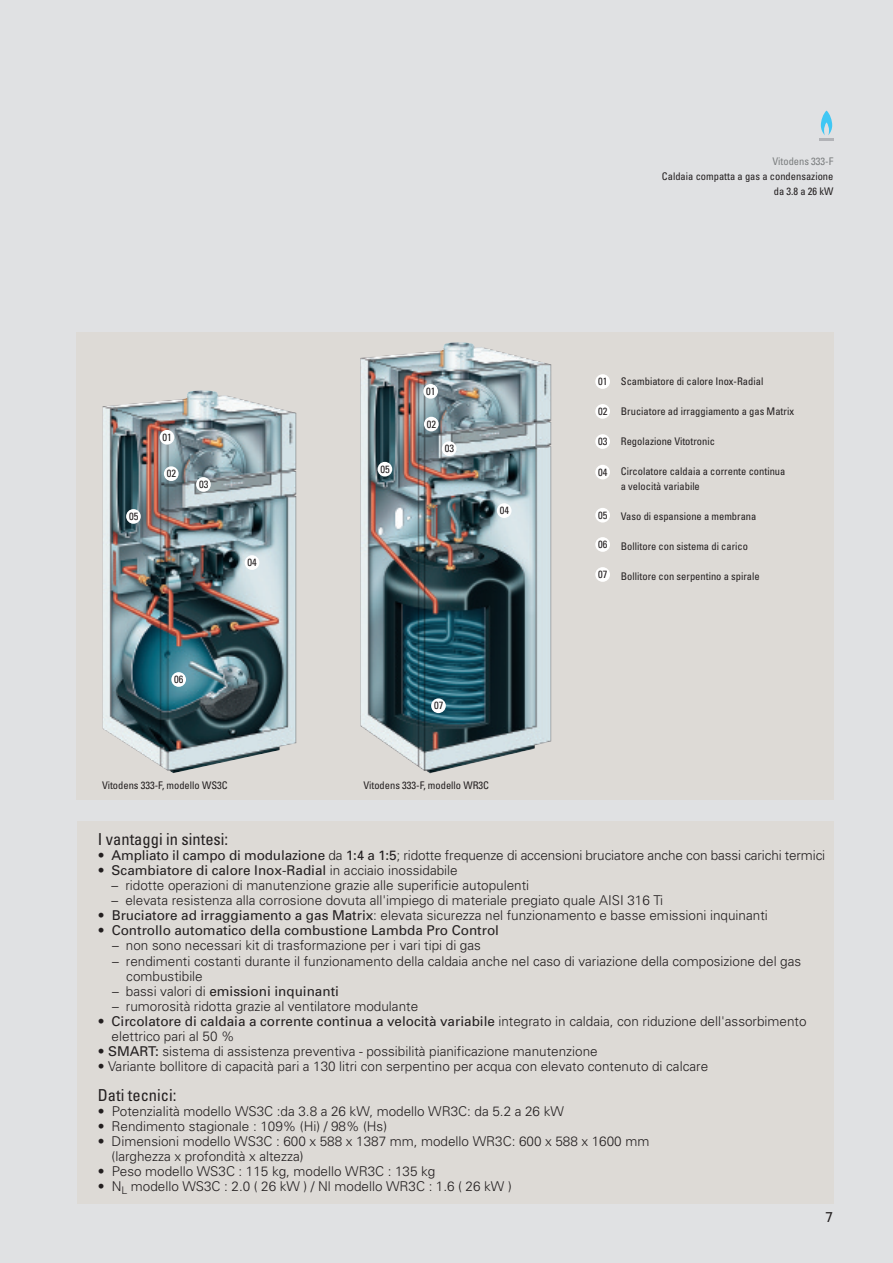
<style>
.page{position:relative;width:893px;height:1263px;background:#e0e1e3}
.page>*{position:absolute;margin:0;border:0;box-sizing:border-box;transform-origin:0 0}
.t1{font:condensed 16.5px "Univers";color:#231f20}
.t2{font:14.25px "Univers";color:#231f20}
.t3{font:300 13.5px/15px "Univers";color:#231f20}
.t4{font:13.5px "Univers";color:#231f20}
.t5{font:condensed 10.5px/15px "Univers";color:#231f20;text-align:right}
.t6{font:condensed 10.5px "Univers";color:#7a7d7e}
.s1{font-weight:400}
.s2{font-weight:300}
</style>
<div class="page">
<div style="left:329px;top:332px;width:504px;height:467px;background:#dddad6"></div>
<img style="left:360px;top:342px;width:191px;height:431px">
<div style="left:77px;top:821px;width:756px;height:382px;background:#dddad6"></div>
<svg style="left:819px;top:111px;width:14px;height:29px"></svg>
<div style="left:77px;top:332px;width:259px;height:467px;background:#dddad6"></div>
<img style="left:103px;top:390px;width:193px;height:383px">
<div style="left:595px;top:374px;width:15px;height:15px;background:#fff;border-radius:50%"></div>
<div style="left:595px;top:404px;width:15px;height:15px;background:#fff;border-radius:50%"></div>
<div style="left:595px;top:465px;width:15px;height:14px;background:#fff;border-radius:50%"></div>
<div style="left:595px;top:434px;width:15px;height:15px;background:#fff;border-radius:50%"></div>
<div style="left:595px;top:508px;width:15px;height:14px;background:#fff;border-radius:50%"></div>
<div style="left:595px;top:537px;width:15px;height:15px;background:#fff;border-radius:50%"></div>
<div style="left:595px;top:567px;width:15px;height:15px;background:#fff;border-radius:50%"></div>
<div style="left:423px;top:384px;width:15px;height:15px;background:#fff;border-radius:50%"></div>
<div style="left:160px;top:430px;width:14px;height:15px;background:#fff;border-radius:50%"></div>
<div style="left:424px;top:417px;width:15px;height:14px;background:#fff;border-radius:50%"></div>
<div style="left:164px;top:466px;width:15px;height:15px;background:#fff;border-radius:50%"></div>
<div style="left:442px;top:441px;width:14px;height:15px;background:#fff;border-radius:50%"></div>
<div style="left:196px;top:477px;width:15px;height:15px;background:#fff;border-radius:50%"></div>
<div style="left:497px;top:503px;width:14px;height:15px;background:#fff;border-radius:50%"></div>
<div style="left:245px;top:555px;width:14px;height:15px;background:#fff;border-radius:50%"></div>
<div style="left:378px;top:462px;width:14px;height:14px;background:#fff;border-radius:50%"></div>
<div style="left:126px;top:509px;width:15px;height:15px;background:#fff;border-radius:50%"></div>
<div style="left:171px;top:672px;width:15px;height:15px;background:#fff;border-radius:50%"></div>
<div style="left:431px;top:698px;width:15px;height:15px;background:#fff;border-radius:50%"></div>
<p class="t5" style="left:129px;top:510px;width:11px">05</p>
<p class="t5" style="left:163px;top:431px;width:11px">01</p>
<p class="t5" style="left:167px;top:467px;width:11px">02</p>
<p class="t5" style="left:199px;top:478px;width:11px">03</p>
<p class="t5" style="left:248px;top:556px;width:11px">04</p>
<p class="t5" style="left:380px;top:462px;width:11px">05</p>
<p class="t5" style="left:426px;top:385px;width:11px">01</p>
<p class="t5" style="left:427px;top:417px;width:11px">02</p>
<p class="t5" style="left:445px;top:442px;width:11px">03</p>
<p class="t5" style="left:500px;top:504px;width:11px">04</p>
<p class="t5" style="left:174px;top:673px;width:11px">06</p>
<p class="t5" style="left:434px;top:699px;width:11px">07</p>
<p class="t5" style="left:102px;top:779px;width:127px">Vitodens 333-F, modello WS3C</p>
<p class="t5" style="left:363px;top:779px;width:127px">Vitodens 333-F, modello WR3C</p>
<p class="t6" style="left:772px;top:157px;width:62px">Vitodens 333-F</p>
<p class="t5" style="left:662px;top:170px;width:173px">Caldaia compatta a gas a condensazione da 3.8 a 26 kW</p>
<p class="t5" style="left:598px;top:375px;width:11px">01</p>
<p class="t5" style="left:598px;top:405px;width:11px">02</p>
<p class="t5" style="left:598px;top:435px;width:11px">03</p>
<p class="t5" style="left:598px;top:465px;width:11px">04</p>
<p class="t5" style="left:598px;top:508px;width:11px">05</p>
<p class="t5" style="left:598px;top:538px;width:11px">06</p>
<p class="t5" style="left:598px;top:568px;width:11px">07</p>
<p class="t5" style="left:621px;top:375px;width:144px">Scambiatore di calore Inox-Radial</p>
<p class="t5" style="left:621px;top:405px;width:175px">Bruciatore ad irraggiamento a gas Matrix</p>
<p class="t5" style="left:621px;top:435px;width:96px">Regolazione Vitotronic</p>
<p class="t5" style="left:621px;top:465px;width:166px;text-align:left">Circolatore caldaia a corrente continua a velocità variabile</p>
<p class="t5" style="left:621px;top:510px;width:137px">Vaso di espansione a membrana</p>
<p class="t5" style="left:621px;top:540px;width:129px">Bollitore con sistema di carico</p>
<p class="t5" style="left:621px;top:570px;width:140px">Bollitore con serpentino a spirale</p>
<p class="t1" style="left:98px;top:833px;width:132px">I vantaggi in sintesi:</p>
<p class="t3" style="left:98px;top:849px;width:729px">• <span class="s1">Ampliato il campo di modulazione</span> da <span class="s1">1:4 a 1:5</span>; ridotte frequenze di accensioni bruciatore anche con bassi carichi termici</p>
<p class="t4" style="left:98px;top:866px;width:361px"><span class="s2">•</span> Scambiatore di calore Inox-Radial <span class="s2">in acciaio inossidabile</span></p>
<p class="t3" style="left:112px;top:879px;width:419px">– ridotte operazioni di manutenzione grazie alle superificie autopulenti</p>
<p class="t3" style="left:112px;top:894px;width:553px">– elevata resistenza alla corrosione dovuta all'impiego di materiale pregiato quale AISI 316 Ti</p>
<p class="t3" style="left:98px;top:909px;width:671px">• <span class="s1">Bruciatore ad irraggiamento a gas Matrix</span>: elevata sicurezza nel funzionamento e basse emissioni inquinanti</p>
<p class="t4" style="left:98px;top:926px;width:403px"><span class="s2">•</span> Controllo automatico della combustione Lambda Pro Control</p>
<p class="t3" style="left:112px;top:939px;width:370px">– non sono necessari kit di trasformazione per i vari tipi di gas</p>
<p class="t3" style="left:126px;top:954px;width:676px;text-indent:-14px">– rendimenti costanti durante il funzionamento della caldaia anche nel caso di variazione della composizione del gas combustibile</p>
<p class="t4" style="left:112px;top:986px;width:228px"><span class="s2">– bassi valori di</span> emissioni inquinanti</p>
<p class="t3" style="left:112px;top:999px;width:308px">– rumorosità ridotta grazie al ventilatore modulante</p>
<p class="t3" style="left:112px;top:1014px;width:696px;text-indent:-14px">• <span class="s1">Circolatore di caldaia a corrente continua a velocità variabile</span> integrato in caldaia, con riduzione dell'assorbimento elettrico pari al 50 %</p>
<p class="t3" style="left:98px;top:1044px;width:501px">• <span class="s1">SMART:</span> sistema di assistenza preventiva - possibilità pianificazione manutenzione</p>
<p class="t3" style="left:98px;top:1059px;width:612px">• Variante bollitore di capacità pari a 130 litri con serpentino per acqua con elevato contenuto di calcare</p>
<p class="t1" style="left:98px;top:1088px;width:80px">Dati tecnici:</p>
<p class="t3" style="left:98px;top:1104px;width:468px">• Potenzialità modello WS3C :da 3.8 a 26 kW, modello WR3C: da 5.2 a 26 kW</p>
<p class="t3" style="left:98px;top:1119px;width:291px">• Rendimento stagionale : 109% (Hi) / 98% (Hs)</p>
<p class="t3" style="left:112px;top:1134px;width:539px;text-indent:-14px">• Dimensioni modello WS3C : 600 x 588 x 1387 mm, modello WR3C: 600 x 588 x 1600 mm (larghezza x profondità x altezza)</p>
<p class="t3" style="left:98px;top:1164px;width:339px">• Peso modello WS3C : 115 kg, modello WR3C : 135 kg</p>
<p class="t3" style="left:98px;top:1179px;width:415px">• N<sub>L</sub> modello WS3C : 2.0 ( 26 kW ) / Nl modello WR3C : 1.6 ( 26 kW )</p>
<p class="t2" style="left:825px;top:1212px;width:9px">7</p>
</div>
